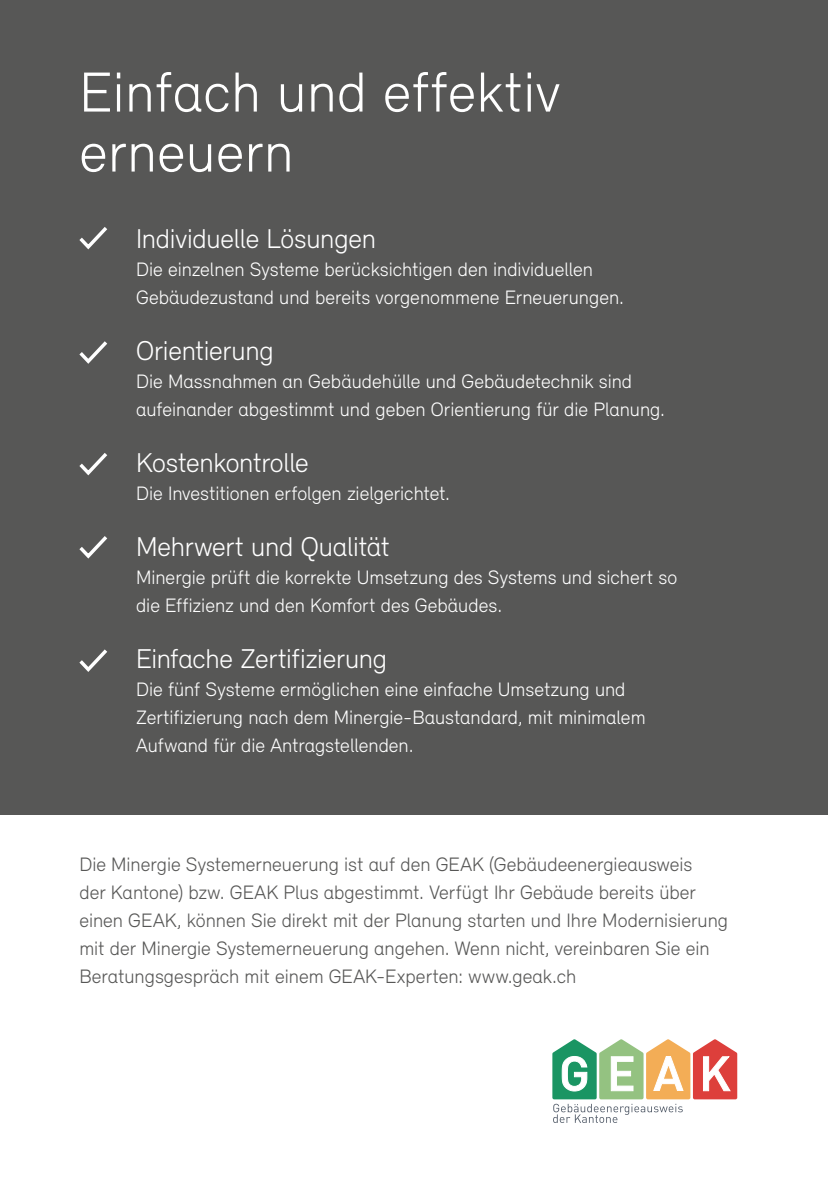
<style>
.page{position:relative;width:828px;height:1191px;background:#fff}
.page>*{position:absolute;margin:0;border:0;box-sizing:border-box;transform-origin:0 0}
.t1{font:300 58px/60px "Relevant";letter-spacing:.01em;color:#fff}
.t2{font:300 28px "Relevant";letter-spacing:-.01em;color:#fff}
.t3{font:300 20px/28px "Relevant";color:#fff}
.t4{font:300 20px/28px "Relevant";color:#575756}
</style>
<div class="page">
<div style="left:0;top:0;width:828px;height:814px;background:#575756"></div>
<svg style="left:79px;top:227px;width:29px;height:23px"></svg>
<svg style="left:79px;top:341px;width:29px;height:23px"></svg>
<svg style="left:79px;top:453px;width:29px;height:23px"></svg>
<svg style="left:79px;top:536px;width:29px;height:23px"></svg>
<svg style="left:79px;top:649px;width:29px;height:23px"></svg>
<svg style="left:552px;top:1039px;width:185px;height:84px"></svg>
<h1 class="t1" style="left:79px;top:61px;width:482px">Einfach und effektiv erneuern</h1>
<h2 class="t2" style="left:136px;top:222px;width:241px">Individuelle Lösungen</h2>
<p class="t3" style="left:136px;top:255px;width:489px">Die einzelnen Systeme berücksichtigen den individuellen<br>Gebäudezustand und bereits vorgenommene Erneuerungen.</p>
<h2 class="t2" style="left:136px;top:334px;width:139px">Orientierung</h2>
<p class="t3" style="left:136px;top:367px;width:530px">Die Massnahmen an Gebäudehülle und Gebäudetechnik sind aufeinander abgestimmt und geben Orientierung für die Planung.</p>
<h2 class="t2" style="left:136px;top:446px;width:174px">Kostenkontrolle</h2>
<p class="t3" style="left:136px;top:479px;width:315px">Die Investitionen erfolgen zielgerichtet.</p>
<h2 class="t2" style="left:136px;top:530px;width:255px">Mehrwert und Qualität</h2>
<p class="t3" style="left:136px;top:563px;width:542px">Minergie prüft die korrekte Umsetzung des Systems und sichert so die Effizienz und den Komfort des Gebäudes.</p>
<h2 class="t2" style="left:136px;top:642px;width:253px">Einfache Zertifizierung</h2>
<p class="t3" style="left:136px;top:675px;width:511px">Die fünf Systeme ermöglichen eine einfache Umsetzung und<br>Zertifizierung nach dem Minergie-Baustandard, mit minimalem<br>Aufwand für die Antragstellenden.</p>
<p class="t4" style="left:79px;top:850px;width:650px">Die Minergie Systemerneuerung ist auf den GEAK (Gebäudeenergieausweis<br>der Kantone) bzw. GEAK Plus abgestimmt. Verfügt Ihr Gebäude bereits über einen GEAK, können Sie direkt mit der Planung starten und Ihre Modernisierung mit der Minergie Systemerneuerung angehen. Wenn nicht, vereinbaren Sie ein Beratungsgespräch mit einem GEAK-Experten: www.geak.ch</p>
</div>
